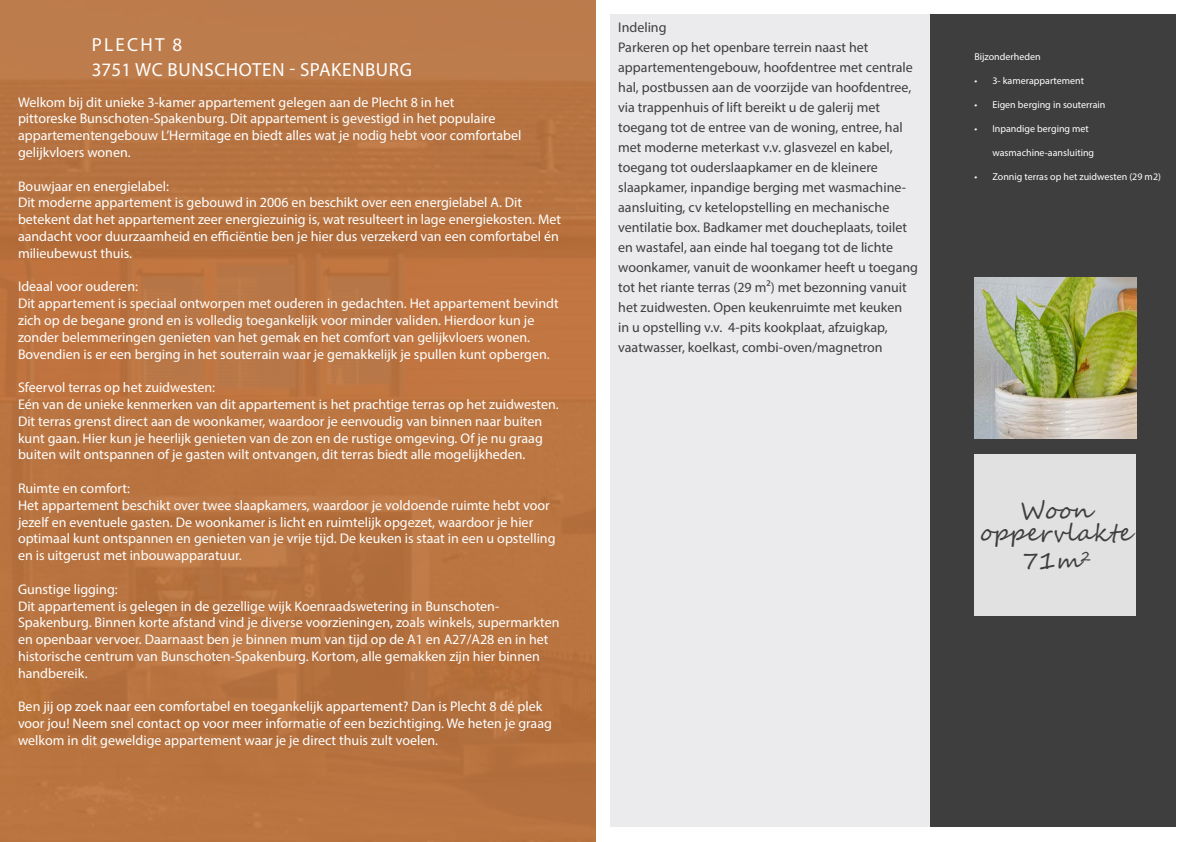
<style>
.page{position:relative;width:1191px;height:842px;background:#fff}
.page>*{position:absolute;margin:0;border:0;box-sizing:border-box;transform-origin:0 0}
.t1{font:24px "Segoe Script";letter-spacing:.01em;color:#3e3e3f}
.t2{font:19px "Myriad Pro";letter-spacing:.03em;color:#fff}
.t3{font:14px/16.8px "Myriad Pro";color:#fff}
.t4{font:14px/20px "Myriad Pro";color:#3e3e3f}
.t5{font:10px "Myriad Pro";color:#fff}
</style>
<div class="page">
<div style="left:930px;top:14px;width:246px;height:813px;background:#3e3e3f"></div>
<img style="left:974px;top:277px;width:162px;height:162px">
<div style="left:610px;top:14px;width:320px;height:813px;background:#ebebed"></div>
<div style="left:0;top:0;width:595px;height:842px;background:#b97440"></div>
<div style="left:974px;top:454px;width:162px;height:162px;background:#e1e1e1"></div>
<p class="t2" style="left:92px;top:33px;width:92px">PLECHT 8</p>
<p class="t2" style="left:92px;top:58px;width:322px">3751 WC BUNSCHOTEN - SPAKENBURG</p>
<p class="t3" style="left:18px;top:93px;width:505px">Welkom bij dit unieke 3-kamer appartement gelegen aan de Plecht 8 in het<br>pittoreske Bunschoten-Spakenburg. Dit appartement is gevestigd in het populaire appartementengebouw L’Hermitage en biedt alles wat je nodig hebt voor comfortabel gelijkvloers wonen.</p>
<p class="t3" style="left:18px;top:177px;width:153px">Bouwjaar en energielabel:</p>
<p class="t3" style="left:18px;top:194px;width:544px">Dit moderne appartement is gebouwd in 2006 en beschikt over een energielabel A. Dit betekent dat het appartement zeer energiezuinig is, wat resulteert in lage energiekosten. Met aandacht voor duurzaamheid en efficiëntie ben je hier dus verzekerd van een comfortabel én milieubewust thuis.</p>
<p class="t3" style="left:18px;top:278px;width:121px">Ideaal voor ouderen:</p>
<p class="t3" style="left:18px;top:295px;width:542px">Dit appartement is speciaal ontworpen met ouderen in gedachten. Het appartement bevindt zich op de begane grond en is volledig toegankelijk voor minder validen. Hierdoor kun je zonder belemmeringen genieten van het gemak en het comfort van gelijkvloers wonen.<br>Bovendien is er een berging in het souterrain waar je gemakkelijk je spullen kunt opbergen.</p>
<p class="t3" style="left:18px;top:379px;width:199px">Sfeervol terras op het zuidwesten:</p>
<p class="t3" style="left:18px;top:396px;width:542px">Eén van de unieke kenmerken van dit appartement is het prachtige terras op het zuidwesten.<br>Dit terras grenst direct aan de woonkamer, waardoor je eenvoudig van binnen naar buiten kunt gaan. Hier kun je heerlijk genieten van de zon en de rustige omgeving. Of je nu graag buiten wilt ontspannen of je gasten wilt ontvangen, dit terras biedt alle mogelijkheden.</p>
<p class="t3" style="left:18px;top:480px;width:114px">Ruimte en comfort:</p>
<p class="t3" style="left:18px;top:496px;width:539px">Het appartement beschikt over twee slaapkamers, waardoor je voldoende ruimte hebt voor jezelf en eventuele gasten. De woonkamer is licht en ruimtelijk opgezet, waardoor je hier optimaal kunt ontspannen en genieten van je vrije tijd. De keuken is staat in een u opstelling en is uitgerust met inbouwapparatuur.</p>
<p class="t3" style="left:18px;top:580px;width:101px">Gunstige ligging:</p>
<p class="t3" style="left:18px;top:597px;width:543px">Dit appartement is gelegen in de gezellige wijk Koenraadswetering in Bunschoten-Spakenburg. Binnen korte afstand vind je diverse voorzieningen, zoals winkels, supermarkten en openbaar vervoer. Daarnaast ben je binnen mum van tijd op de A1 en A27/A28 en in het historische centrum van Bunschoten-Spakenburg. Kortom, alle gemakken zijn hier binnen handbereik.</p>
<p class="t3" style="left:18px;top:698px;width:535px">Ben jij op zoek naar een comfortabel en toegankelijk appartement? Dan is Plecht 8 dé plek voor jou! Neem snel contact op voor meer informatie of een bezichtiging. We heten je graag welkom in dit geweldige appartement waar je je direct thuis zult voelen.</p>
<p class="t4" style="left:618px;top:17px;width:50px">Indeling</p>
<p class="t4" style="left:618px;top:37px;width:301px">Parkeren op het openbare terrein naast het appartementengebouw, hoofdentree met centrale hal, postbussen aan de voorzijde van hoofdentree, via trappenhuis of lift bereikt u de galerij met toegang tot de entree van de woning, entree, hal met moderne meterkast v.v. glasvezel en kabel, toegang tot ouderslaapkamer en de kleinere slaapkamer, inpandige berging met wasmachine&shy;aansluiting, cv ketelopstelling en mechanische ventilatie box. Badkamer met doucheplaats, toilet en wastafel, aan einde hal toegang tot de lichte woonkamer, vanuit de woonkamer heeft u toegang tot het riante terras (29 m²) met bezonning vanuit het zuidwesten. Open keukenruimte met keuken<br>in u opstelling v.v. 4-pits kookplaat, afzuigkap, vaatwasser, koelkast, combi-oven/magnetron</p>
<p class="t5" style="left:974px;top:50px;width:68px">Bijzonderheden</p>
<p class="t5" style="left:974px;top:74px;width:111px">• 3- kamerappartement</p>
<p class="t5" style="left:974px;top:98px;width:133px">• Eigen berging in souterrain</p>
<p class="t5" style="left:974px;top:122px;width:116px">• Inpandige berging met</p>
<p class="t5" style="left:992px;top:146px;width:103px">wasmachine-aansluiting</p>
<p class="t5" style="left:974px;top:170px;width:188px">• Zonnig terras op het zuidwesten (29 m2)</p>
<p class="t1" style="left:1020px;top:491px;width:72px">Woon</p>
<p class="t1" style="left:980px;top:513px;width:153px">oppervlakte</p>
<p class="t1" style="left:1020px;top:541px;width:72px">71m<sup>2</sup></p>
</div>
